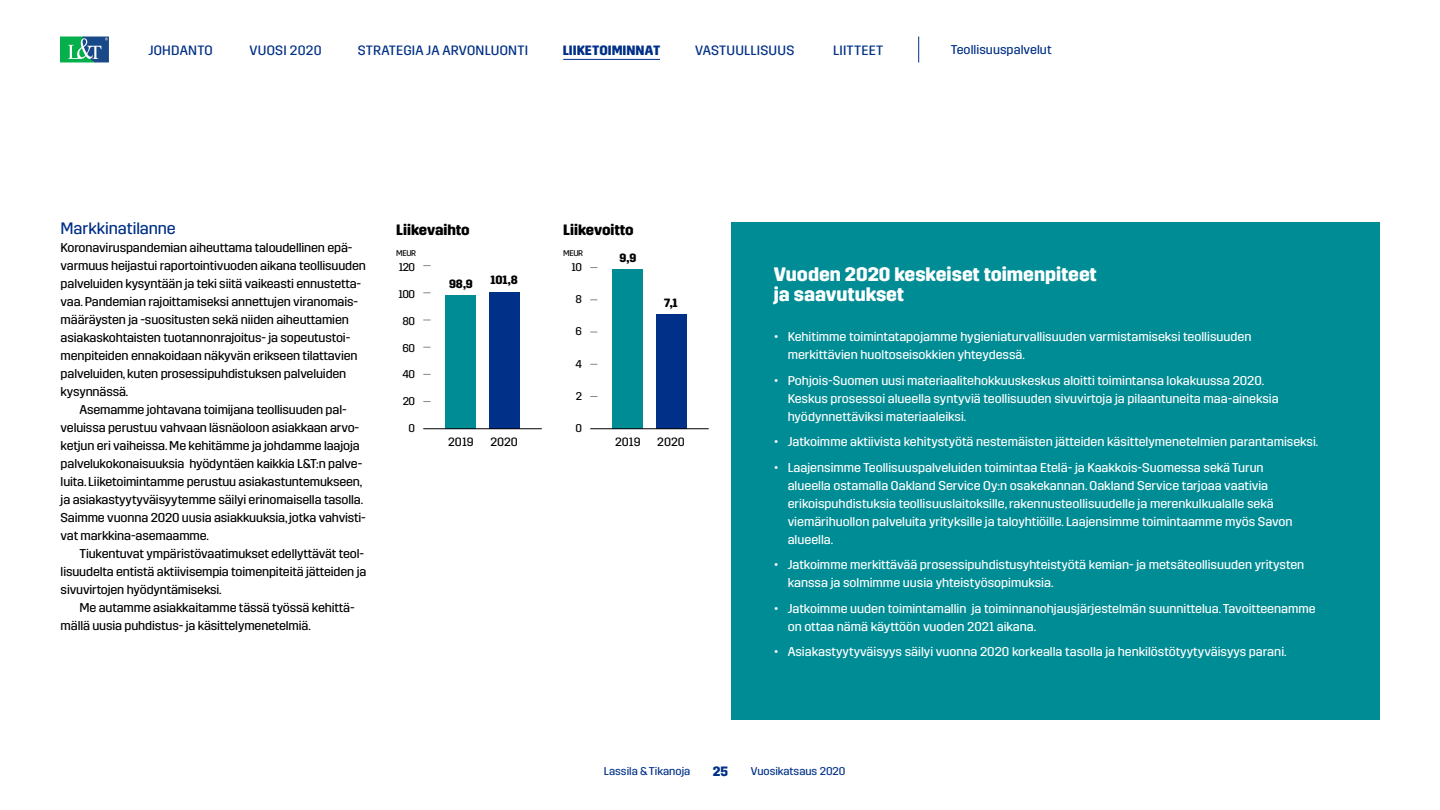
<style>
.page{position:relative;width:1440px;height:810px;background:#fff}
.page>*{position:absolute;margin:0;border:0;box-sizing:border-box;transform-origin:0 0}
.t1{font:700 19.5px/20.2px "LT Trim";color:#fff}
.t2{font:16.5px "LT Trim";letter-spacing:-.005em;color:#003087}
.t3{font:700 15px "LT Trim";letter-spacing:-.005em;color:#000}
.t4{font:13.5px "LT Trim";letter-spacing:.015em;color:#003087}
.t5{font:700 13.5px "LT Trim";color:#003087}
.t6{font:12.75px/18px "LT Trim";color:#fff}
.t7{font:12.75px "LT Trim";letter-spacing:-.01em;color:#000}
.t8{font:12.75px "LT Trim";letter-spacing:.005em;color:#003087}
.t9{font:12px "LT Trim";color:#000}
.t10{font:700 12px "LT Trim";color:#000}
.t11{font:11.25px "LT Trim";color:#003087}
.t12{font:11.25px "LT Trim";letter-spacing:-.05em;color:#000}
.t13{font:8.25px "LT Trim";letter-spacing:-.05em;color:#000}
</style>
<div class="page">
<div style="left:489px;top:292px;width:30px;height:137px;background:#003087"></div>
<div style="left:446px;top:296px;width:30px;height:133px;background:#008c95"></div>
<hr style="left:423px;top:428px;width:119px;height:1px;background:#000">
<div style="left:656px;top:314px;width:30px;height:115px;background:#003087"></div>
<div style="left:613px;top:269px;width:30px;height:160px;background:#008c95"></div>
<hr style="left:590px;top:428px;width:119px;height:1px;background:#000">
<div style="left:731px;top:223px;width:649px;height:497px;background:#008c95"></div>
<svg style="left:60px;top:37px;width:49px;height:25px"></svg>
<svg style="left:918px;top:37px;width:1px;height:25px"></svg>
<hr style="left:563px;top:59px;width:97px;height:1px;background:#003087">
<p class="t4" style="left:149px;top:42px;width:66px">JOHDANTO</p>
<p class="t4" style="left:250px;top:42px;width:73px">VUOSI 2020</p>
<p class="t4" style="left:358px;top:42px;width:172px">STRATEGIA JA ARVONLUONTI</p>
<p class="t5" style="left:563px;top:42px;width:99px">LIIKETOIMINNAT</p>
<p class="t4" style="left:695px;top:42px;width:101px">VASTUULLISUUS</p>
<p class="t4" style="left:833px;top:42px;width:52px">LIITTEET</p>
<p class="t8" style="left:951px;top:43px;width:102px">Teollisuuspalvelut</p>
<p class="t2" style="left:61px;top:219px;width:117px">Markkinatilanne</p>
<p class="t7" style="left:61px;top:240px;width:293px">Koronaviruspandemian aiheuttama taloudellinen epä-</p>
<p class="t7" style="left:61px;top:258px;width:307px">varmuus heijastui raportointivuoden aikana teollisuuden</p>
<p class="t7" style="left:61px;top:276px;width:302px">palveluiden kysyntään ja teki siitä vaikeasti ennustetta-</p>
<p class="t7" style="left:61px;top:294px;width:299px">vaa. Pandemian rajoittamiseksi annettujen viranomais-</p>
<p class="t7" style="left:61px;top:312px;width:290px">määräysten ja -suositusten sekä niiden aiheuttamien</p>
<p class="t7" style="left:61px;top:330px;width:291px">asiakaskohtaisten tuotannonrajoitus- ja sopeutustoi-</p>
<p class="t7" style="left:61px;top:348px;width:298px">menpiteiden ennakoidaan näkyvän erikseen tilattavien</p>
<p class="t7" style="left:61px;top:366px;width:287px">palveluiden, kuten prosessipuhdistuksen palveluiden</p>
<p class="t7" style="left:61px;top:384px;width:69px">kysynnässä.</p>
<p class="t7" style="left:79px;top:403px;width:269px">Asemamme johtavana toimijana teollisuuden pal-</p>
<p class="t7" style="left:61px;top:421px;width:300px">veluissa perustuu vahvaan läsnäoloon asiakkaan arvo-</p>
<p class="t7" style="left:61px;top:439px;width:301px">ketjun eri vaiheissa. Me kehitämme ja johdamme laajoja</p>
<p class="t7" style="left:61px;top:457px;width:303px">palvelukokonaisuuksia hyödyntäen kaikkia L&amp;T:n palve-</p>
<p class="t7" style="left:61px;top:475px;width:303px">luita. Liiketoimintamme perustuu asiakastuntemukseen,</p>
<p class="t7" style="left:61px;top:493px;width:304px">ja asiakastyytyväisyytemme säilyi erinomaisella tasolla.</p>
<p class="t7" style="left:61px;top:511px;width:307px">Saimme vuonna 2020 uusia asiakkuuksia, jotka vahvisti-</p>
<p class="t7" style="left:61px;top:529px;width:150px">vat markkina-asemaamme.</p>
<p class="t7" style="left:79px;top:547px;width:286px">Tiukentuvat ympäristövaatimukset edellyttävät teol-</p>
<p class="t7" style="left:61px;top:565px;width:307px">lisuudelta entistä aktiivisempia toimenpiteitä jätteiden ja</p>
<p class="t7" style="left:61px;top:583px;width:163px">sivuvirtojen hyödyntämiseksi.</p>
<p class="t7" style="left:79px;top:601px;width:277px">Me autamme asiakkaitamme tässä työssä kehittä-</p>
<p class="t7" style="left:61px;top:619px;width:252px">mällä uusia puhdistus- ja käsittelymenetelmiä.</p>
<p class="t3" style="left:396px;top:221px;width:75px">Liikevaihto</p>
<p class="t13" style="left:396px;top:249px;width:21px">MEUR</p>
<p class="t12" style="left:399px;top:261px;width:18px">120</p>
<p class="t12" style="left:399px;top:288px;width:18px">100</p>
<p class="t12" style="left:402px;top:315px;width:14px">80</p>
<p class="t12" style="left:403px;top:341px;width:14px">60</p>
<p class="t12" style="left:403px;top:368px;width:14px">40</p>
<p class="t12" style="left:403px;top:395px;width:14px">20</p>
<p class="t12" style="left:408px;top:422px;width:8px">0</p>
<p class="t10" style="left:449px;top:277px;width:25px">98,9</p>
<p class="t10" style="left:490px;top:273px;width:29px">101,8</p>
<p class="t9" style="left:448px;top:435px;width:27px">2019</p>
<p class="t9" style="left:490px;top:435px;width:29px">2020</p>
<p class="t3" style="left:563px;top:221px;width:72px">Liikevoitto</p>
<p class="t12" style="left:572px;top:261px;width:12px">10</p>
<p class="t12" style="left:575px;top:293px;width:8px">8</p>
<p class="t12" style="left:576px;top:325px;width:8px">6</p>
<p class="t12" style="left:576px;top:358px;width:8px">4</p>
<p class="t12" style="left:576px;top:390px;width:8px">2</p>
<p class="t12" style="left:575px;top:422px;width:8px">0</p>
<p class="t13" style="left:563px;top:249px;width:21px">MEUR</p>
<p class="t10" style="left:620px;top:251px;width:18px">9,9</p>
<p class="t10" style="left:664px;top:296px;width:15px">7,1</p>
<p class="t9" style="left:615px;top:435px;width:27px">2019</p>
<p class="t9" style="left:657px;top:435px;width:29px">2020</p>
<h1 class="t1" style="left:774px;top:264px;width:324px">Vuoden 2020 keskeiset toimenpiteet ja saavutukset</h1>
<p class="t6" style="left:788px;top:328px;width:465px;text-indent:-14px">• Kehitimme toimintatapojamme hygieniaturvallisuuden varmistamiseksi teollisuuden merkittävien huoltoseisokkien yhteydessä.</p>
<p class="t6" style="left:788px;top:371px;width:493px;text-indent:-14px">• Pohjois-Suomen uusi materiaalitehokkuuskeskus aloitti toimintansa lokakuussa 2020.<br>Keskus prosessoi alueella syntyviä teollisuuden sivuvirtoja ja pilaantuneita maa-aineksia hyödynnettäviksi materiaaleiksi.</p>
<p class="t6" style="left:774px;top:433px;width:546px">• Jatkoimme aktiivista kehitystyötä nestemäisten jätteiden käsittelymenetelmien parantamiseksi.</p>
<p class="t6" style="left:788px;top:458px;width:507px;text-indent:-14px">• Laajensimme Teollisuuspalveluiden toimintaa Etelä- ja Kaakkois-Suomessa sekä Turun alueella ostamalla Oakland Service Oy:n osakekannan. Oakland Service tarjoaa vaativia erikoispuhdistuksia teollisuuslaitoksille, rakennusteollisuudelle ja merenkulkualalle sekä viemärihuollon palveluita yrityksille ja taloyhtiöille. Laajensimme toimintaamme myös Savon alueella.</p>
<p class="t6" style="left:788px;top:556px;width:518px;text-indent:-14px">• Jatkoimme merkittävää prosessipuhdistusyhteistyötä kemian- ja metsäteollisuuden yritysten kanssa ja solmimme uusia yhteistyösopimuksia.</p>
<p class="t6" style="left:788px;top:599px;width:530px;text-indent:-14px">• Jatkoimme uuden toimintamallin ja toiminnanohjausjärjestelmän suunnittelua. Tavoitteenamme on ottaa nämä käyttöön vuoden 2021 aikana.</p>
<p class="t6" style="left:774px;top:643px;width:514px">• Asiakastyytyväisyys säilyi vuonna 2020 korkealla tasolla ja henkilöstötyytyväisyys parani.</p>
<p class="t11" style="left:604px;top:765px;width:88px">Lassila &amp; Tikanoja</p>
<p class="t5" style="left:713px;top:764px;width:17px">25</p>
<p class="t11" style="left:751px;top:765px;width:96px">Vuosikatsaus 2020</p>
</div>
